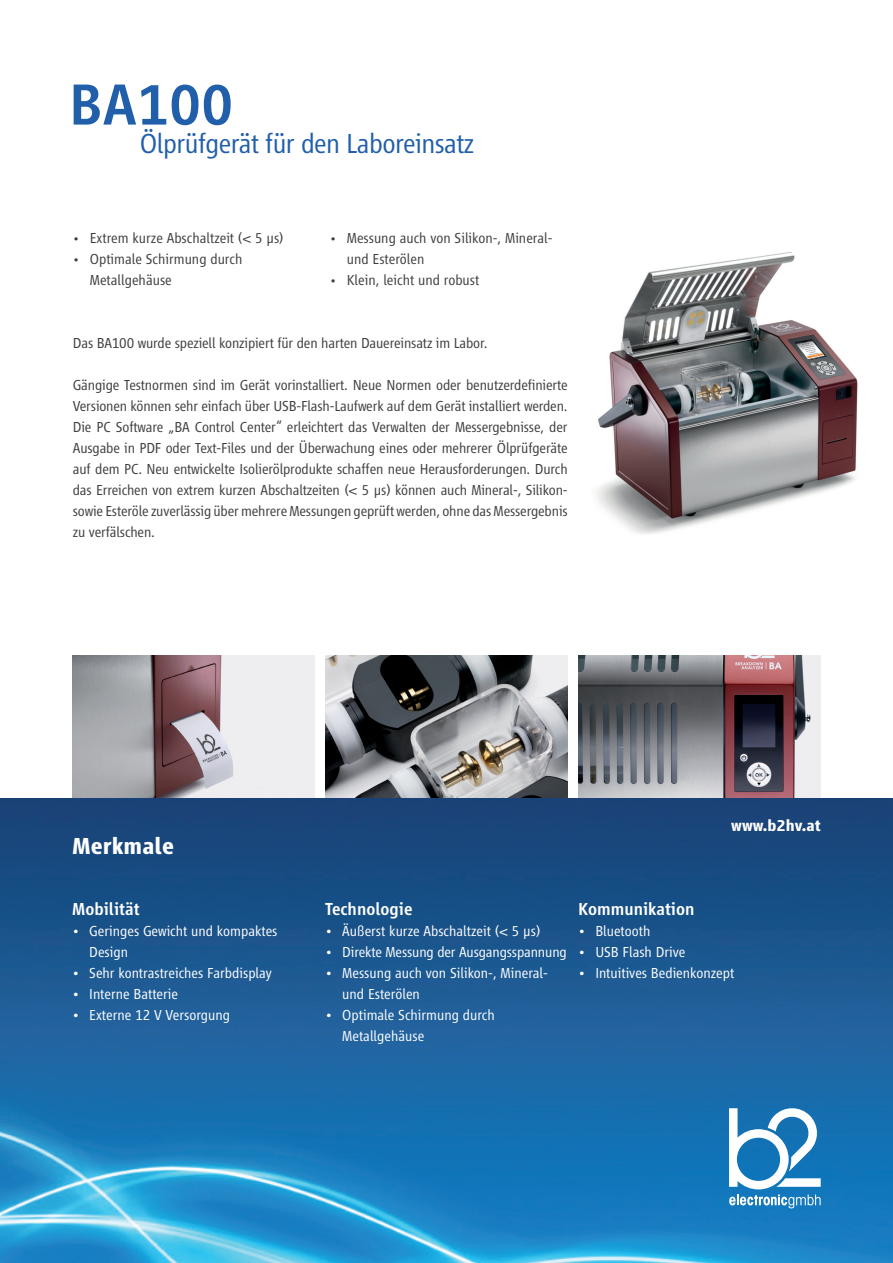
<style>
.page{position:relative;width:893px;height:1263px;background:#fff}
.page>*{position:absolute;margin:0;border:0;box-sizing:border-box;transform-origin:0 0}
.t1{font:500 60px "Vialog LT Std";color:#215fab}
.t2{font:300 28.5px "Vialog LT Std";letter-spacing:-.02em;color:#215fab}
.t3{font:700 24px "Vialog LT Std";color:#fff}
.t4{font:500 18px "Vialog LT Std";color:#fff}
.t5{font:700 16.5px "Vialog LT Std";color:#fff}
.t6{font:300 15px/21px "Vialog LT Std";letter-spacing:-.01em;color:#3e3e3f}
.t7{font:300 15px/21px "Vialog LT Std";color:#fff}
.s1{font-size:13.5px}
</style>
<div class="page">
<img style="left:578px;top:655px;width:243px;height:143px">
<img style="left:325px;top:655px;width:243px;height:143px">
<img style="left:72px;top:655px;width:243px;height:143px">
<img style="left:0;top:798px;width:893px;height:465px">
<img style="left:596px;top:252px;width:262px;height:282px">
<svg style="left:729px;top:1108px;width:92px;height:100px"></svg>
<h1 class="t1" style="left:69px;top:72px;width:166px">BA100</h1>
<h2 class="t2" style="left:140px;top:128px;width:336px">Ölprüfgerät für den Laboreinsatz</h2>
<p class="t6" style="left:73px;top:228px;width:212px"><span class="s1">•</span> Extrem kurze Abschaltzeit (&lt; 5 μs)</p>
<p class="t6" style="left:90px;top:249px;width:154px;text-indent:-17px"><span class="s1">•</span> Optimale Schirmung durch<br>Metallgehäuse</p>
<p class="t6" style="left:347px;top:228px;width:207px;text-indent:-17px"><span class="s1">•</span> Messung auch von Silikon-, Mineral&shy;und Esterölen</p>
<p class="t6" style="left:330px;top:270px;width:151px"><span class="s1">•</span> Klein, leicht und robust</p>
<p class="t6" style="left:73px;top:333px;width:416px">Das BA100 wurde speziell konzipiert für den harten Dauereinsatz im Labor.</p>
<p class="t6" style="left:73px;top:375px;width:496px;text-align:justify">Gängige Testnormen sind im Gerät vorinstalliert. Neue Normen oder benutzerdefinierte Versionen können sehr einfach über USB-Flash-Laufwerk auf dem Gerät installiert werden.<br>Die PC Software „BA Control Center“ erleichtert das Verwalten der Messergebnisse, der Ausgabe in PDF oder Text-Files und der Überwachung eines oder mehrerer Ölprüfgeräte auf dem PC. Neu entwickelte Isolierölprodukte schaffen neue Herausforderungen. Durch das Erreichen von extrem kurzen Abschaltzeiten (&lt; 5 μs) können auch Mineral-, Silikon&shy;sowie Esteröle zuverlässig über mehrere Messungen geprüft werden, ohne das Messergebnis zu verfälschen.</p>
<h3 class="t3" style="left:72px;top:832px;width:103px">Merkmale</h3>
<p class="t4" style="left:72px;top:899px;width:69px">Mobilität</p>
<p class="t7" style="left:89px;top:921px;width:190px;text-indent:-17px">• Geringes Gewicht und kompaktes<br>Design</p>
<p class="t7" style="left:72px;top:963px;width:201px">• Sehr kontrastreiches Farbdisplay</p>
<p class="t7" style="left:72px;top:984px;width:107px">• Interne Batterie</p>
<p class="t7" style="left:72px;top:1005px;width:159px">• Externe 12 V Versorgung</p>
<p class="t5" style="left:731px;top:816px;width:91px">www.b2hv.at</p>
<p class="t5" style="left:749px;top:816px;width:91px">www.b2hv.at</p>
<p class="t4" style="left:325px;top:899px;width:89px">Technologie</p>
<p class="t7" style="left:325px;top:921px;width:217px">• Äußerst kurze Abschaltzeit (&lt; 5 μs)</p>
<p class="t7" style="left:325px;top:942px;width:243px">• Direkte Messung der Ausgangsspannung</p>
<p class="t7" style="left:342px;top:963px;width:207px;text-indent:-17px">• Messung auch von Silikon-, Mineral&shy;und Esterölen</p>
<p class="t7" style="left:342px;top:1005px;width:154px;text-indent:-17px">• Optimale Schirmung durch<br>Metallgehäuse</p>
<p class="t4" style="left:578px;top:899px;width:118px">Kommunikation</p>
<p class="t7" style="left:578px;top:921px;width:74px">• Bluetooth</p>
<p class="t7" style="left:578px;top:942px;width:109px">• USB Flash Drive</p>
<p class="t7" style="left:578px;top:963px;width:158px">• Intuitives Bedienkonzept</p>
</div>
